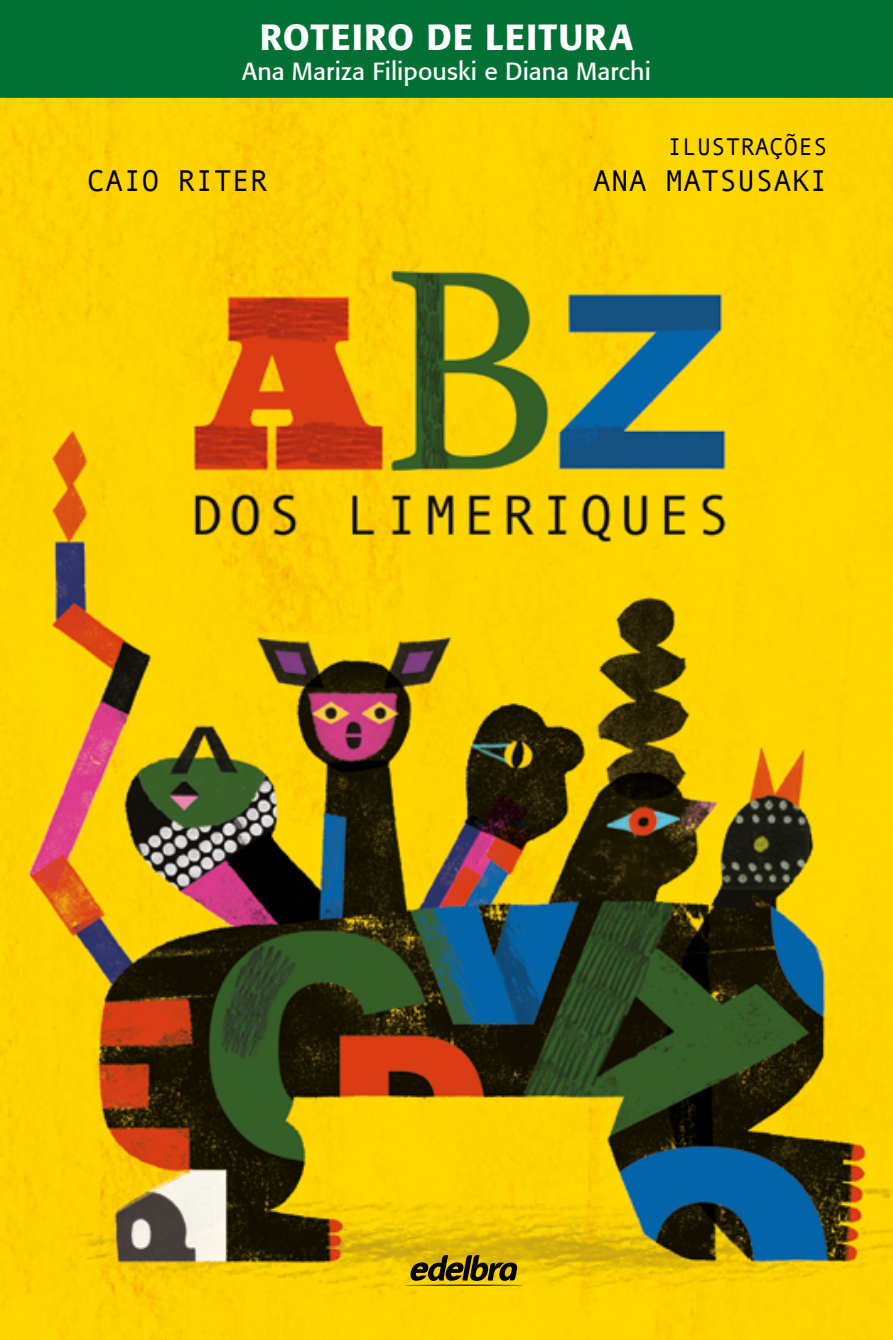
<style>
.page{position:relative;width:893px;height:1340px;background:#fff}
.page>*{position:absolute;margin:0;border:0;box-sizing:border-box;transform-origin:0 0}
.t1{font:500 36px "Formata";letter-spacing:.03em;color:#fff}
.t2{font:30.15px "Andale Mono";color:#000}
.t3{font:24.75px "Formata";letter-spacing:.005em;color:#fff}
.t4{font:24.3px "Andale Mono";color:#000}
</style>
<div class="page">
<img style="left:0;top:98px;width:893px;height:1241px">
<svg style="left:404px;top:1255px;width:119px;height:30px;background:#8f7802"></svg>
<div style="left:0;top:0;width:893px;height:98px;background:#007035"></div>
<p class="t1" style="left:260px;top:15px;width:375px">ROTEIRO DE LEITURA</p>
<p class="t3" style="left:242px;top:56px;width:410px">Ana Mariza Filipouski e Diana Marchi</p>
<p class="t4" style="left:668px;top:131px;width:162px">ILUSTRAÇÕES</p>
<p class="t2" style="left:87px;top:161px;width:182px">CAIO RITER</p>
<p class="t2" style="left:593px;top:161px;width:236px">ANA MATSUSAKI</p>
</div>
